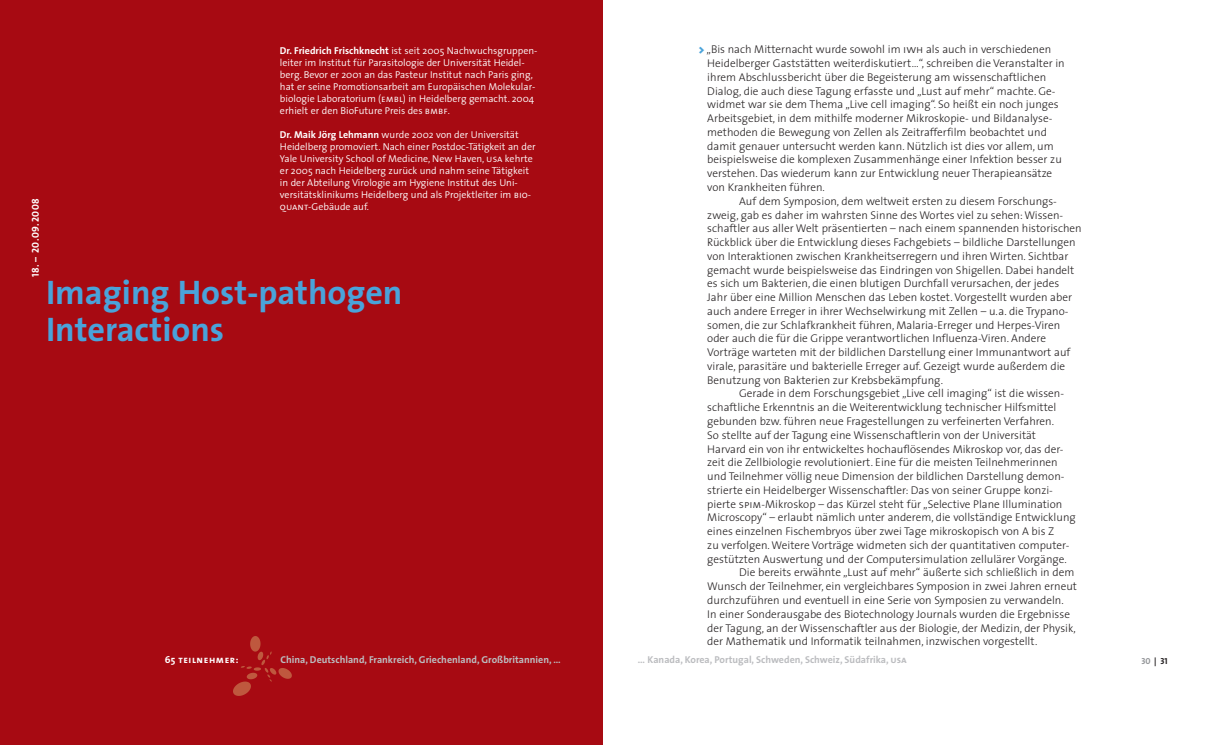
<style>
.page{position:relative;width:1205px;height:745px;background:#fff}
.page>*{position:absolute;margin:0;border:0;box-sizing:border-box;transform-origin:0 0}
.t1{font:700 34.25px/37.5px "The Sans";color:#4aa3da}
.t2{font:300 11.25px/13.8px "The Sans";color:#231f20}
.t3{font:300 10px/12px "The Sans";color:#fff}
.t4{font:700 10px "The Sans";color:#bcbdc0}
.t5{font:10px "The Sans Bold Caps";letter-spacing:.06em;color:#fff}
.t6{font:8.75px "The Sans Bold Caps";color:#231f20}
.s1{font-weight:700}
.s2{font-family:"The Sans Semi Light Caps";font-weight:400}
.s3{font-weight:900;color:#4aa3da}
.s4{font-family:"The Sans Light Caps";font-weight:400}
.s5{font-family:"The Sans";font-weight:700}
.s6{font-family:"The Sans Bold Caps";font-weight:400}
.s7{color:#939598}
</style>
<div class="page">
<div style="left:0;top:0;width:602px;height:744px;background:#a70a12"></div>
<img style="left:234px;top:636px;width:57px;height:59px">
<p class="t5" style="left:32px;top:277px;width:80px;rotate:-90deg">18. – 20.09.2008</p>
<p class="t3" style="left:280px;top:45px;width:259px"><span class="s1">Dr. Friedrich Frischknecht</span> ist seit 2005 Nachwuchsgruppen&shy;leiter im Institut für Parasitologie der Universität Heidel&shy;berg. Bevor er 2001 an das Pasteur Institut nach Paris ging, hat er seine Promotionsarbeit am Europäischen Molekular&shy;biologie Laboratorium (<span class="s2">embl</span>) in Heidelberg gemacht. 2004 erhielt er den BioFuture Preis des <span class="s2">bmbf</span>.</p>
<p class="t3" style="left:280px;top:129px;width:257px"><span class="s1">Dr. Maik Jörg Lehmann</span> wurde 2002 von der Universität Heidelberg promoviert. Nach einer Postdoc-Tätigkeit an der Yale University School of Medicine, New Haven, <span class="s2">usa</span> kehrte er 2005 nach Heidelberg zurück und nahm seine Tätigkeit in der Abteilung Virologie am Hygiene Institut des Uni&shy;versitätsklinikums Heidelberg und als Projektleiter im <span class="s2">bio&shy;quant</span>-Gebäude auf.</p>
<h1 class="t1" style="left:46px;top:276px;width:358px">Imaging Host-pathogen<br>Interactions</h1>
<p class="t2" style="left:707px;top:44px;width:359px;text-indent:-9px"><span class="s3">&gt;</span> „Bis nach Mitternacht wurde sowohl im <span class="s4">iwh</span> als auch in verschiedenen Heidelberger Gaststätten weiterdiskutiert…“, schreiben die Veranstalter in ihrem Abschlussbericht über die Begeisterung am wissenschaftlichen Dialog, die auch diese Tagung erfasste und „Lust auf mehr“ machte. Ge&shy;widmet war sie dem Thema „Live cell imaging“. So heißt ein noch junges Arbeitsgebiet, in dem mithilfe moderner Mikroskopie- und Bildanalyse&shy;methoden die Bewegung von Zellen als Zeitrafferfilm beobachtet und damit genauer untersucht werden kann. Nützlich ist dies vor allem, um beispielsweise die komplexen Zusammenhänge einer Infektion besser zu verstehen. Das wiederum kann zur Entwicklung neuer Therapieansätze von Krankheiten führen.</p>
<p class="t2" style="left:739px;top:195px;width:319px">Auf dem Symposion, dem weltweit ersten zu diesem Forschungs-</p>
<p class="t2" style="left:707px;top:209px;width:357px">zweig, gab es daher im wahrsten Sinne des Wortes viel zu sehen: Wissen-</p>
<p class="t2" style="left:707px;top:222px;width:376px">schaftler aus aller Welt präsentierten – nach einem spannenden historischen</p>
<p class="t2" style="left:707px;top:236px;width:370px">Rückblick über die Entwicklung dieses Fachgebiets – bildliche Darstellungen</p>
<p class="t2" style="left:707px;top:250px;width:362px">von Interaktionen zwischen Krankheitserregern und ihren Wirten. Sichtbar</p>
<p class="t2" style="left:707px;top:264px;width:368px">gemacht wurde beispielsweise das Eindringen von Shigellen. Dabei handelt</p>
<p class="t2" style="left:707px;top:277px;width:353px">es sich um Bakterien, die einen blutigen Durchfall verursachen, der jedes</p>
<p class="t2" style="left:707px;top:291px;width:366px">Jahr über eine Million Menschen das Leben kostet. Vorgestellt wurden aber</p>
<p class="t2" style="left:707px;top:305px;width:363px">auch andere Erreger in ihrer Wechselwirkung mit Zellen – u.a. die Trypano-</p>
<p class="t2" style="left:707px;top:319px;width:354px">somen, die zur Schlafkrankheit führen, Malaria-Erreger und Herpes-Viren</p>
<p class="t2" style="left:707px;top:332px;width:340px">oder auch die für die Grippe verantwortlichen Influenza-Viren. Andere</p>
<p class="t2" style="left:707px;top:346px;width:365px">Vorträge warteten mit der bildlichen Darstellung einer Immunantwort auf</p>
<p class="t2" style="left:707px;top:360px;width:359px">virale, parasitäre und bakterielle Erreger auf. Gezeigt wurde außerdem die</p>
<p class="t2" style="left:707px;top:374px;width:237px">Benutzung von Bakterien zur Krebsbekämpfung.</p>
<p class="t2" style="left:739px;top:387px;width:326px">Gerade in dem Forschungsgebiet „Live cell imaging“ ist die wissen-</p>
<p class="t2" style="left:707px;top:401px;width:350px">schaftliche Erkenntnis an die Weiterentwicklung technischer Hilfsmittel</p>
<p class="t2" style="left:707px;top:415px;width:348px">gebunden bzw. führen neue Fragestellungen zu verfeinerten Verfahren.</p>
<p class="t2" style="left:707px;top:429px;width:330px">So stellte auf der Tagung eine Wissenschaftlerin von der Universität</p>
<p class="t2" style="left:707px;top:442px;width:358px">Harvard ein von ihr entwickeltes hochauflösendes Mikroskop vor, das der-</p>
<p class="t2" style="left:707px;top:456px;width:352px">zeit die Zellbiologie revolutioniert. Eine für die meisten Teilnehmerinnen</p>
<p class="t2" style="left:707px;top:470px;width:359px">und Teilnehmer völlig neue Dimension der bildlichen Darstellung demon-</p>
<p class="t2" style="left:707px;top:484px;width:347px">strierte ein Heidelberger Wissenschaftler: Das von seiner Gruppe konzi-</p>
<p class="t2" style="left:707px;top:497px;width:357px">pierte <span class="s4">spim</span>-Mikroskop – das Kürzel steht für „Selective Plane Illumination</p>
<p class="t2" style="left:707px;top:511px;width:370px">Microscopy“ – erlaubt nämlich unter anderem, die vollständige Entwicklung</p>
<p class="t2" style="left:707px;top:525px;width:348px">eines einzelnen Fischembryos über zwei Tage mikroskopisch von A bis Z</p>
<p class="t2" style="left:707px;top:539px;width:364px">zu verfolgen. Weitere Vorträge widmeten sich der quantitativen computer-</p>
<p class="t2" style="left:707px;top:552px;width:361px">gestützten Auswertung und der Computersimulation zellulärer Vorgänge.</p>
<p class="t2" style="left:739px;top:566px;width:337px">Die bereits erwähnte „Lust auf mehr“ äußerte sich schließlich in dem</p>
<p class="t2" style="left:707px;top:580px;width:371px">Wunsch der Teilnehmer, ein vergleichbares Symposion in zwei Jahren erneut</p>
<p class="t2" style="left:707px;top:594px;width:358px">durchzuführen und eventuell in eine Serie von Symposien zu verwandeln.</p>
<p class="t2" style="left:707px;top:607px;width:364px">In einer Sonderausgabe des Biotechnology Journals wurden die Ergebnisse</p>
<p class="t2" style="left:707px;top:621px;width:370px">der Tagung, an der Wissenschaftler aus der Biologie, der Medizin, der Physik,</p>
<p class="t2" style="left:707px;top:635px;width:331px">der Mathematik und Informatik teilnahmen, inzwischen vorgestellt.</p>
<p class="t5" style="left:165px;top:656px;width:75px"><span class="s5">65</span> teilnehmer:</p>
<p class="t4" style="left:280px;top:655px;width:282px">China, Deutschland, Frankreich, Griechenland, Großbritannien, …</p>
<p class="t4" style="left:638px;top:655px;width:270px">… Kanada, Korea, Portugal, Schweden, Schweiz, Südafrika, <span class="s6">usa</span></p>
<p class="t6" style="left:1141px;top:657px;width:28px"><span class="s7">30</span> | 31</p>
</div>
